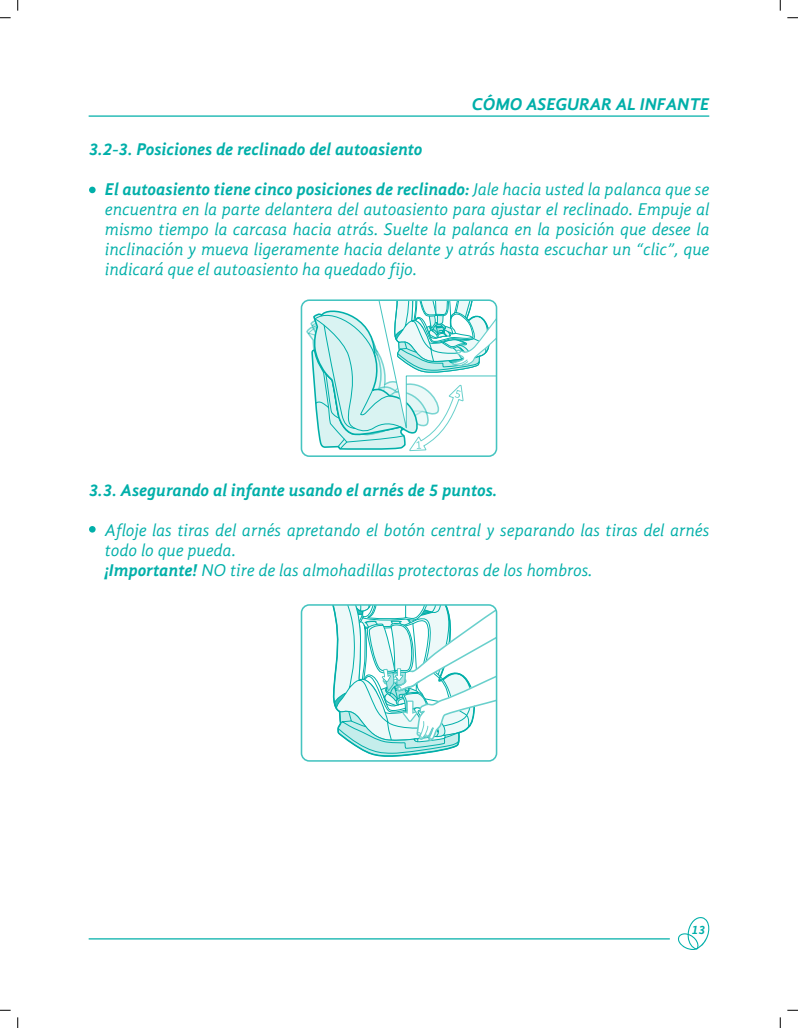
<style>
.page{position:relative;width:798px;height:1028px;background:#fff}
.page>*{position:absolute;margin:0;border:0;box-sizing:border-box;transform-origin:0 0}
.t1{font:italic 17.5px/20px "Gandhi Sans";color:#00afa9;text-align:justify}
.t2{font:italic 700 17.5px "Gandhi Sans";color:#00afa9}
.t3{font:italic 700 12.5px "Gandhi Sans";color:#00afa9}
.s1{font-weight:700}
</style>
<div class="page">
<hr style="left:89px;top:938px;width:580px;height:1px;background:#00afa9">
<svg style="left:678px;top:917px;width:31px;height:33px"></svg>
<svg style="left:332px;top:607px;width:164px;height:152px"></svg>
<div style="left:300px;top:604px;width:197px;height:157px;border:2px solid #45c4c0;border-radius:8px"></div>
<svg style="left:306px;top:302px;width:188px;height:149px"></svg>
<div style="left:300px;top:299px;width:197px;height:158px;border:2px solid #45c4c0;border-radius:8px"></div>
<div style="left:89px;top:187px;width:7px;height:6px;background:#00afa9;border-radius:50%"></div>
<div style="left:89px;top:526px;width:7px;height:6px;background:#00afa9;border-radius:50%"></div>
<hr style="left:89px;top:115px;width:620px;height:2px;background:#00afa9">
<p class="t2" style="left:471px;top:94px;width:239px">CÓMO ASEGURAR AL INFANTE</p>
<p class="t2" style="left:89px;top:138px;width:335px">3.2-3. Posiciones de reclinado del autoasiento</p>
<p class="t1" style="left:105px;top:179px;width:605px"><span class="s1">El autoasiento tiene cinco posiciones de reclinado:</span> Jale hacia usted la palanca que se encuentra en la parte delantera del autoasiento para ajustar el reclinado. Empuje al mismo tiempo la carcasa hacia atrás. Suelte la palanca en la posición que desee la inclinación y mueva ligeramente hacia delante y atrás hasta escuchar un “clic”, que indicará que el autoasiento ha quedado fijo.</p>
<p class="t2" style="left:89px;top:479px;width:410px">3.3. Asegurando al infante usando el arnés de 5 puntos.</p>
<p class="t1" style="left:105px;top:519px;width:605px;text-align:left">Afloje las tiras del arnés apretando el botón central y separando las tiras del arnés todo lo que pueda.<br><span class="s1">¡Importante!</span> NO tire de las almohadillas protectoras de los hombros.</p>
<p class="t3" style="left:691px;top:922px;width:15px">13</p>
</div>
